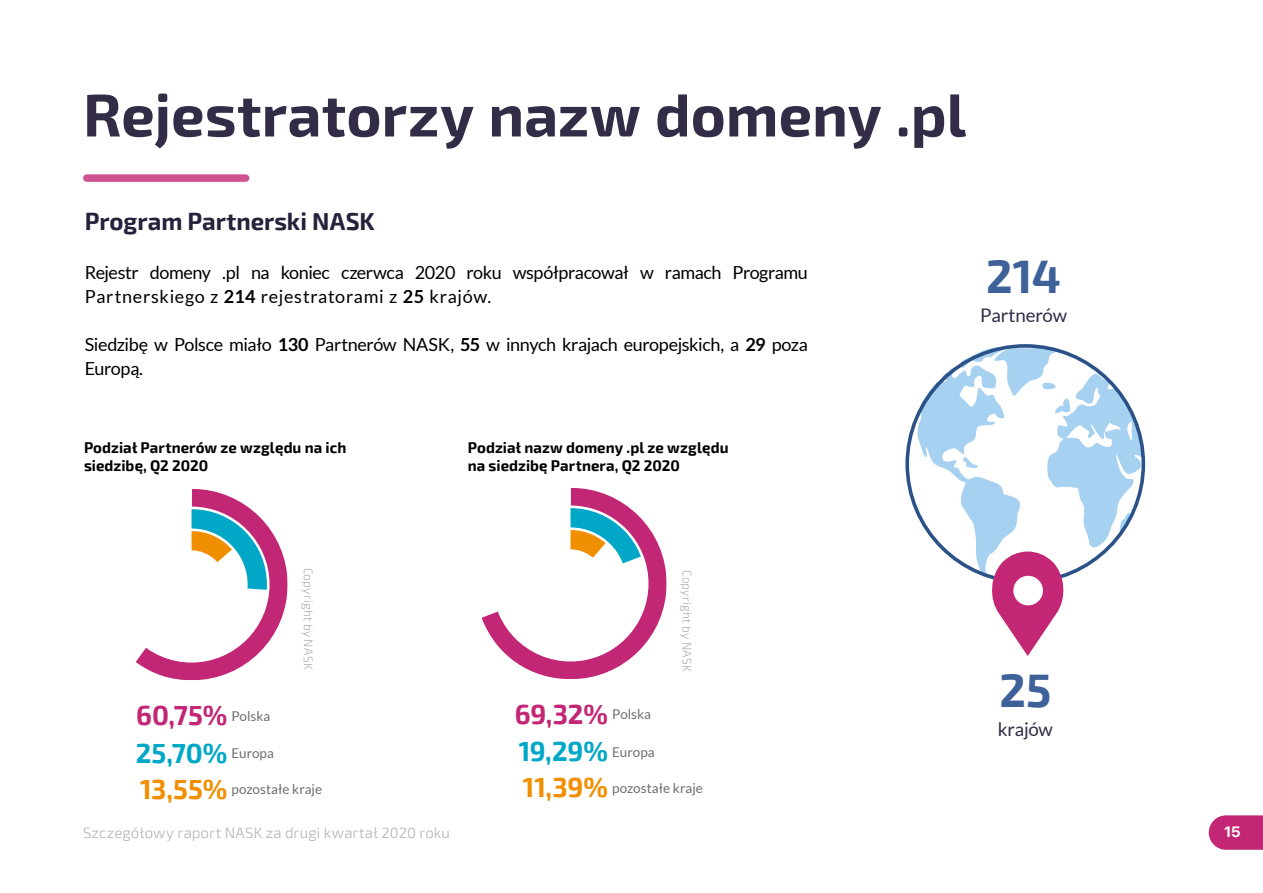
<style>
.page{position:relative;width:1263px;height:893px;background:#fff}
.page>*{position:absolute;margin:0;border:0;box-sizing:border-box;transform-origin:0 0}
.t1{font:700 60px "Exo 2";color:#322c46}
.t2{font:700 45.9px "Exo 2";color:#3e619a}
.t3{font:700 27px "Exo 2";letter-spacing:-.005em;color:#c22675}
.t4{font:700 27px "Exo 2";letter-spacing:-.01em;color:#00a7c6}
.t5{font:700 27px "Exo 2";letter-spacing:-.01em;color:#f18f01}
.t6{font:700 24px "Exo 2";letter-spacing:-.005em;color:#27213c}
.t7{font:18.75px "Lato";letter-spacing:-.015em;color:#322c46}
.t8{font:18px/24px "Lato";letter-spacing:-.02em;color:#000}
.t9{font:700 15px/18px "Exo 2";letter-spacing:.005em;color:#000}
.t10{font:300 15px "Exo 2";letter-spacing:.01em;color:#b3b2b2}
.t11{font:700 15px "SF Pro Display";color:#fff}
.t12{font:13.5px "Lato";letter-spacing:.005em;color:#706f6f}
.t13{font:200 12px "Exo 2";letter-spacing:.02em;color:#878787}
.s1{font-weight:700}
</style>
<div class="page">
<svg style="left:1209px;top:815px;width:54px;height:35px"></svg>
<svg style="left:916px;top:346px;width:228px;height:310px"></svg>
<div style="left:1013px;top:576px;width:30px;height:29px;background:#fff;border-radius:50%"></div>
<div style="left:87px;top:174px;width:159px;height:8px;background:#ce5190"></div>
<svg style="left:136px;top:489px;width:152px;height:191px"></svg>
<svg style="left:482px;top:488px;width:185px;height:191px"></svg>
<h1 class="t1" style="left:83px;top:70px;width:885px">Rejestratorzy nazw domeny .pl</h1>
<h3 class="t6" style="left:85px;top:203px;width:292px">Program Partnerski NASK</h3>
<p class="t8" style="left:85px;top:261px;width:725px">Rejestr domeny .pl na koniec czerwca 2020 roku współpracował w ramach Programu<br>Partnerskiego z <span class="s1">214</span> rejestratorami z <span class="s1">25</span> krajów.</p>
<p class="t8" style="left:85px;top:333px;width:725px">Siedzibę w Polsce miało <span class="s1">130</span> Partnerów NASK, <span class="s1">55</span> w innych krajach europejskich, a <span class="s1">29</span> poza<br>Europą.</p>
<p class="t9" style="left:84px;top:437px;width:264px">Podział Partnerów ze względu na ich siedzibę, Q2 2020</p>
<p class="t9" style="left:468px;top:437px;width:262px">Podział nazw domeny .pl ze względu na siedzibę Partnera, Q2 2020</p>
<h2 class="t2" style="left:986px;top:243px;width:76px">214</h2>
<p class="t7" style="left:980px;top:305px;width:88px">Partnerów</p>
<p class="t13" style="left:316px;top:567px;width:104px;rotate:90deg">Copyright by NASK</p>
<p class="t13" style="left:695px;top:570px;width:104px;rotate:90deg">Copyright by NASK</p>
<h3 class="t3" style="left:136px;top:695px;width:136px">60,75% <sup>Polska</sup></h3>
<p class="t12" style="left:231px;top:746px;width:44px">Europa</p>
<p class="t12" style="left:231px;top:782px;width:92px">pozostałe kraje</p>
<h3 class="t4" style="left:136px;top:733px;width:93px">25,70%</h3>
<h3 class="t5" style="left:140px;top:769px;width:89px">13,55%</h3>
<h3 class="t3" style="left:515px;top:694px;width:138px">69,32% <sup>Polska</sup></h3>
<p class="t12" style="left:612px;top:745px;width:44px">Europa</p>
<p class="t12" style="left:612px;top:780px;width:92px">pozostałe kraje</p>
<h3 class="t4" style="left:519px;top:731px;width:91px">19,29%</h3>
<h3 class="t5" style="left:523px;top:767px;width:86px">11,39%</h3>
<h2 class="t2" style="left:999px;top:656px;width:53px">25</h2>
<p class="t7" style="left:998px;top:719px;width:57px">krajów</p>
<p class="t10" style="left:83px;top:822px;width:369px">Szczegółowy raport NASK za drugi kwartał 2020 roku</p>
<p class="t11" style="left:1224px;top:821px;width:18px">15</p>
</div>
